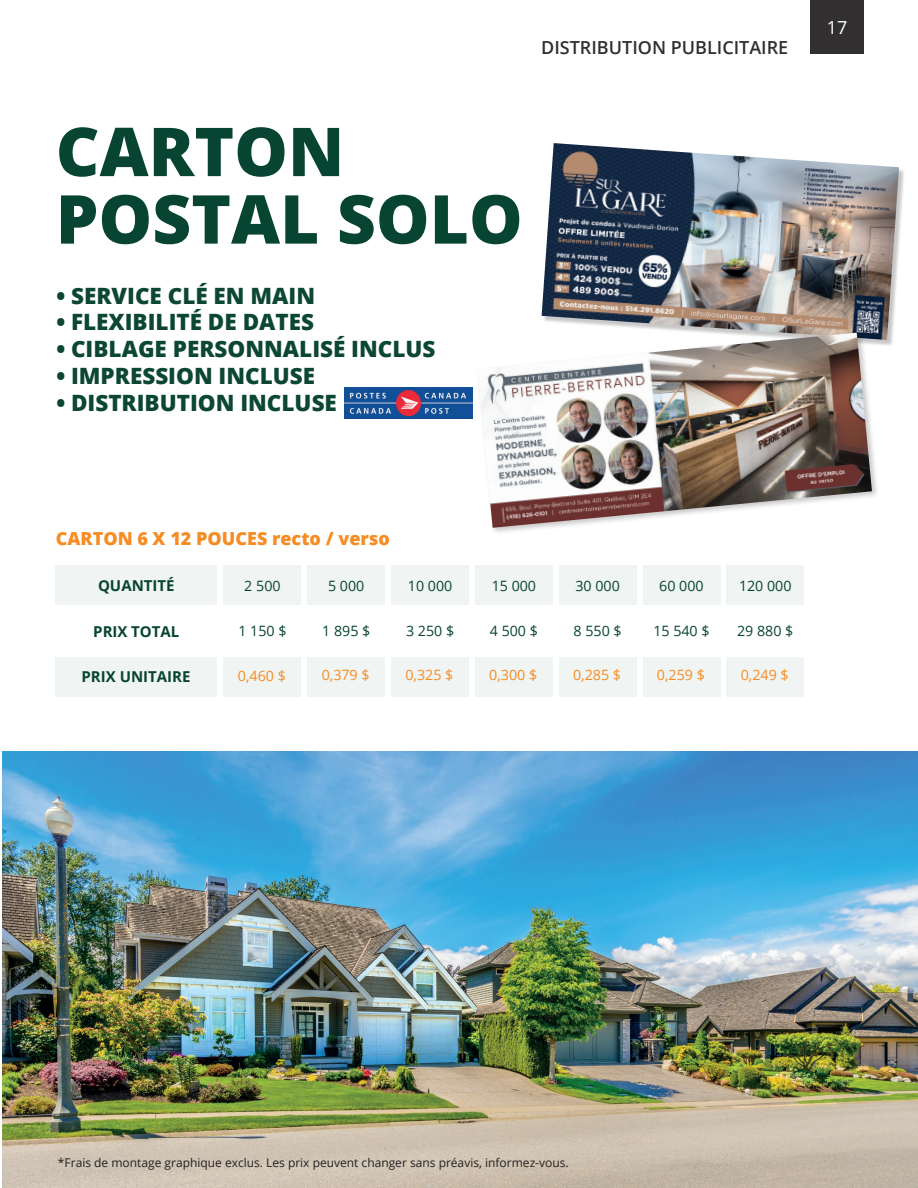
<style>
.page{position:relative;width:918px;height:1188px;background:#fff}
.page>*{position:absolute;margin:0;border:0;box-sizing:border-box;transform-origin:0 0}
.t1{font:800 67.5px/67.5px "Open Sans";color:#074432}
.t2{font:800 22.5px "Open Sans";color:#0c4634}
.t3{font:800 18px "Open Sans";color:#f68c23}
.t4{font:600 18px "Open Sans";color:#312f30}
.t5{font:18px "Open Sans";color:#fff}
.t6{font:700 15px "Open Sans";color:#074432}
.t7{font:14.25px "Open Sans";color:#074432}
.t8{font:14.25px "Open Sans";color:#f68c23}
.t9{font:12px "Open Sans";color:#231f20}
</style>
<div class="page">
<div style="left:810px;top:0;width:54px;height:54px;background:#312f30"></div>
<div style="left:542px;top:144px;width:364px;height:202px;background:#231f20;opacity:.25"></div>
<img style="left:542px;top:143px;width:357px;height:197px">
<div style="left:476px;top:331px;width:404px;height:205px;background:#231f20;opacity:.25"></div>
<img style="left:477px;top:333px;width:395px;height:195px">
<img style="left:2px;top:751px;width:916px;height:437px">
<div style="left:308px;top:566px;width:77px;height:39px;background:#f0f4f3"></div>
<div style="left:308px;top:657px;width:77px;height:40px;background:#f0f4f3"></div>
<div style="left:475px;top:566px;width:78px;height:39px;background:#f0f4f3"></div>
<div style="left:475px;top:657px;width:78px;height:40px;background:#f0f4f3"></div>
<div style="left:559px;top:566px;width:77px;height:39px;background:#f0f4f3"></div>
<div style="left:643px;top:566px;width:77px;height:39px;background:#f0f4f3"></div>
<div style="left:727px;top:566px;width:77px;height:39px;background:#f0f4f3"></div>
<div style="left:559px;top:657px;width:77px;height:40px;background:#f0f4f3"></div>
<div style="left:643px;top:657px;width:77px;height:40px;background:#f0f4f3"></div>
<div style="left:727px;top:657px;width:77px;height:40px;background:#f0f4f3"></div>
<div style="left:224px;top:566px;width:77px;height:39px;background:#f0f4f3"></div>
<div style="left:224px;top:657px;width:77px;height:40px;background:#f0f4f3"></div>
<div style="left:56px;top:566px;width:161px;height:39px;background:#f0f4f3"></div>
<div style="left:56px;top:657px;width:161px;height:40px;background:#f0f4f3"></div>
<div style="left:391px;top:566px;width:78px;height:39px;background:#f0f4f3"></div>
<div style="left:391px;top:657px;width:78px;height:40px;background:#f0f4f3"></div>
<img style="left:345px;top:388px;width:128px;height:30px">
<p class="t4" style="left:541px;top:35px;width:249px">DISTRIBUTION PUBLICITAIRE</p>
<h1 class="t1" style="left:56px;top:114px;width:468px">CARTON<br>POSTAL SOLO</h1>
<p class="t2" style="left:56px;top:278px;width:260px">• SERVICE CLÉ EN MAIN</p>
<p class="t2" style="left:56px;top:305px;width:259px">• FLEXIBILITÉ DE DATES</p>
<p class="t2" style="left:56px;top:332px;width:381px">• CIBLAGE PERSONNALISÉ INCLUS</p>
<p class="t2" style="left:56px;top:359px;width:260px">• IMPRESSION INCLUSE</p>
<p class="t2" style="left:56px;top:386px;width:282px">• DISTRIBUTION INCLUSE</p>
<p class="t5" style="left:827px;top:15px;width:22px">17</p>
<p class="t3" style="left:56px;top:524px;width:336px">CARTON 6 X 12 POUCES recto / verso</p>
<p class="t6" style="left:98px;top:575px;width:78px">QUANTITÉ</p>
<p class="t7" style="left:244px;top:576px;width:38px">2 500</p>
<p class="t7" style="left:238px;top:622px;width:50px">1 150 $</p>
<p class="t7" style="left:328px;top:576px;width:38px">5 000</p>
<p class="t7" style="left:322px;top:622px;width:50px">1 895 $</p>
<p class="t7" style="left:408px;top:576px;width:46px">10 000</p>
<p class="t7" style="left:406px;top:622px;width:50px">3 250 $</p>
<p class="t7" style="left:492px;top:576px;width:46px">15 000</p>
<p class="t7" style="left:490px;top:622px;width:50px">4 500 $</p>
<p class="t7" style="left:575px;top:576px;width:46px">30 000</p>
<p class="t7" style="left:659px;top:576px;width:46px">60 000</p>
<p class="t7" style="left:739px;top:576px;width:54px">120 000</p>
<p class="t6" style="left:93px;top:621px;width:88px">PRIX TOTAL</p>
<p class="t7" style="left:574px;top:622px;width:50px">8 550 $</p>
<p class="t7" style="left:653px;top:622px;width:58px">15 540 $</p>
<p class="t7" style="left:737px;top:622px;width:58px">29 880 $</p>
<p class="t6" style="left:82px;top:666px;width:110px">PRIX UNITAIRE</p>
<p class="t8" style="left:238px;top:666px;width:49px">0,460 $</p>
<p class="t8" style="left:322px;top:665px;width:49px">0,379 $</p>
<p class="t8" style="left:406px;top:665px;width:49px">0,325 $</p>
<p class="t8" style="left:489px;top:665px;width:49px">0,300 $</p>
<p class="t8" style="left:573px;top:665px;width:49px">0,285 $</p>
<p class="t8" style="left:657px;top:665px;width:49px">0,259 $</p>
<p class="t8" style="left:741px;top:665px;width:49px">0,249 $</p>
<p class="t9" style="left:58px;top:1154px;width:512px">*Frais de montage graphique exclus. Les prix peuvent changer sans préavis, informez-vous.</p>
</div>
